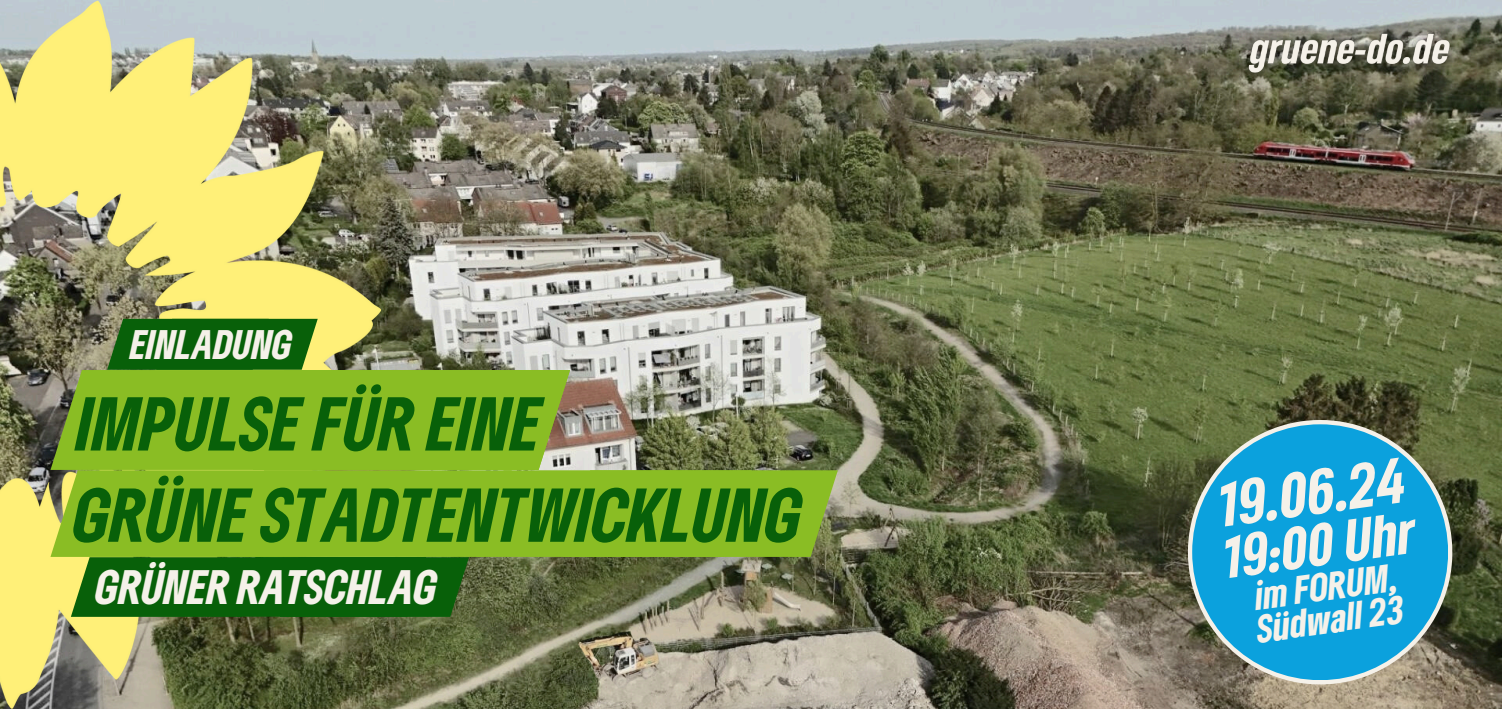
<style>
.page{position:relative;width:1502px;height:709px;background:#fff}
.page>*{position:absolute;margin:0;border:0;box-sizing:border-box;transform-origin:0 0}
.t1{font:italic 900 condensed 71px "Gruene Type";color:#086009}
.t2{font:italic 900 condensed 58.5px "Gruene Type";color:#f5f1e9}
.t3{font:italic 900 condensed 55.5px "Gruene Type";color:#f5f1e9}
.t4{font:italic 900 condensed 45.25px "Gruene Type";color:#f5f1e9}
.t5{font:italic 900 condensed 38.5px "Gruene Type";color:#f5f1e9}
.t6{font:italic 900 condensed 36.75px/33px "Gruene Type";color:#f5f1e9}
</style>
<div class="page">
<img style="left:381px;top:0;width:1121px;height:709px">
<img style="left:0;top:0;width:381px;height:709px">
<svg style="left:1188px;top:420px;width:264px;height:264px;background:#818066"></svg>
<div style="left:1192px;top:424px;width:256px;height:256px;background:#0ba1dd;border-radius:50%"></div>
<svg style="left:50px;top:319px;width:788px;height:298px;background:#7a9f3f"></svg>
<img style="left:570px;top:623px;width:103px;height:71px">
<img style="left:1229px;top:16px;width:241px;height:76px">
<p class="t5" style="left:131px;top:319px;width:163px">EINLADUNG</p>
<h3 class="t1" style="left:77px;top:376px;width:465px">IMPULSE FÜR EINE</h3>
<p class="t1" style="left:74px;top:468px;width:730px">GRÜNE STADTENTWICKLUNG</p>
<p class="t4" style="left:96px;top:557px;width:343px">GRÜNER RATSCHLAG</p>
<p class="t2" style="left:1215px;top:466px;width:188px;rotate:-8deg">19.06.24</p>
<p class="t3" style="left:1220px;top:521px;width:193px;rotate:-8deg">19:00 Uhr</p>
<p class="t6" style="left:1250px;top:579px;width:149px;rotate:-8deg">im FORUM,<br>Südwall 23</p>
</div>
